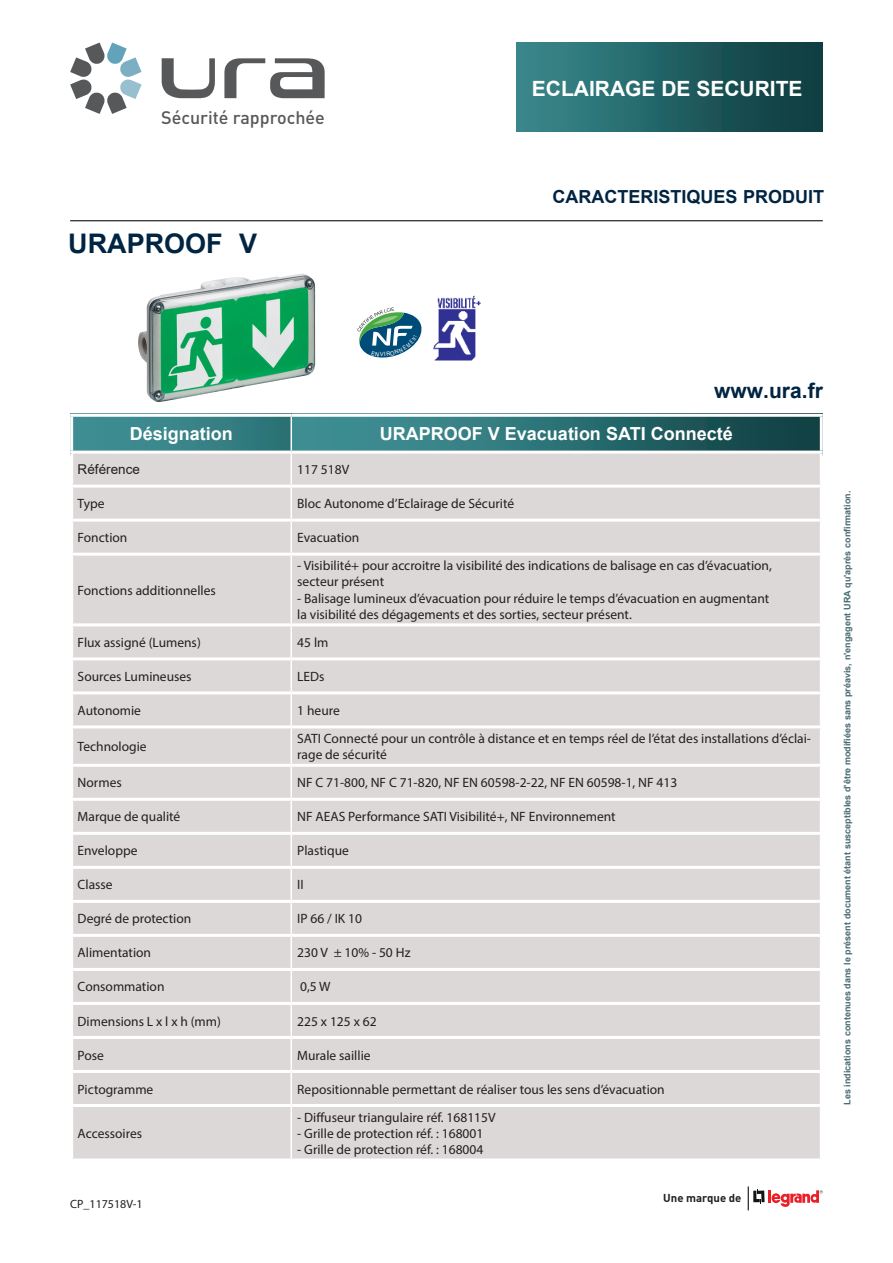
<style>
.page{position:relative;width:893px;height:1263px;background:#fff}
.page>*{position:absolute;margin:0;border:0;box-sizing:border-box;transform-origin:0 0}
.titre-produit{font:700 27px "Arial";color:#002442}
.Coordonnées{font:700 21px "Arial";color:#fff}
.Référence{font:700 21px "Arial";color:#002442}
.t1{font:700 18px "Arial";color:#fff}
.t2{font:700 18px "Arial";color:#002442}
.t3{font:500 17.85px "DIN Pro";color:#57585a}
.t4{font:13.5px/16.2px "Myriad Pro";color:#231f20}
.t5{font:13.5px "Arial";color:#231f20}
.pied-de-page-suite{font:12px "Myriad Pro";color:#231f20}
.t6{font:700 11.4px "DIN Pro";color:#231f20}
.t7{font:700 9px "Arial";color:#486b6f}
</style>
<div class="page">
<hr style="left:70px;top:220px;width:753px;height:1px;background:#231f20">
<svg style="left:748px;top:1186px;width:75px;height:24px"></svg>
<svg style="left:162px;top:58px;width:53px;height:40px"></svg>
<svg style="left:70px;top:43px;width:72px;height:71px"></svg>
<svg style="left:224px;top:58px;width:101px;height:40px"></svg>
<div style="left:517px;top:43px;width:306px;height:89px;background:linear-gradient(to right,#3a898e,#0b393c)"></div>
<img style="left:138px;top:274px;width:177px;height:128px">
<svg style="left:293px;top:417px;width:527px;height:34px;background:#2c6f72"></svg>
<svg style="left:73px;top:417px;width:218px;height:34px;background:#398488"></svg>
<div style="left:73px;top:454px;width:747px;height:704px;background:#dcd8d7"></div>
<hr style="left:291px;top:454px;width:1px;height:31px;background:#fff">
<hr style="left:291px;top:488px;width:1px;height:31px;background:#fff">
<hr style="left:291px;top:522px;width:1px;height:31px;background:#fff">
<hr style="left:291px;top:556px;width:1px;height:67px;background:#fff">
<hr style="left:291px;top:626px;width:1px;height:31px;background:#fff">
<hr style="left:291px;top:660px;width:1px;height:31px;background:#fff">
<hr style="left:291px;top:694px;width:1px;height:31px;background:#fff">
<hr style="left:291px;top:728px;width:1px;height:36px;background:#fff">
<hr style="left:291px;top:767px;width:1px;height:31px;background:#fff">
<hr style="left:291px;top:801px;width:1px;height:31px;background:#fff">
<hr style="left:291px;top:835px;width:1px;height:31px;background:#fff">
<hr style="left:291px;top:869px;width:1px;height:31px;background:#fff">
<hr style="left:291px;top:903px;width:1px;height:31px;background:#fff">
<hr style="left:291px;top:937px;width:1px;height:31px;background:#fff">
<hr style="left:291px;top:971px;width:1px;height:31px;background:#fff">
<hr style="left:291px;top:1005px;width:1px;height:31px;background:#fff">
<hr style="left:291px;top:1039px;width:1px;height:31px;background:#fff">
<hr style="left:291px;top:1073px;width:1px;height:31px;background:#fff">
<hr style="left:291px;top:1107px;width:1px;height:51px;background:#fff">
<hr style="left:70px;top:485px;width:221px;height:3px;background:#fff">
<hr style="left:291px;top:485px;width:532px;height:3px;background:#fff">
<hr style="left:70px;top:519px;width:221px;height:3px;background:#fff">
<hr style="left:291px;top:519px;width:532px;height:3px;background:#fff">
<hr style="left:70px;top:553px;width:221px;height:3px;background:#fff">
<hr style="left:291px;top:553px;width:532px;height:3px;background:#fff">
<hr style="left:70px;top:623px;width:221px;height:3px;background:#fff">
<hr style="left:291px;top:623px;width:532px;height:3px;background:#fff">
<hr style="left:70px;top:657px;width:221px;height:3px;background:#fff">
<hr style="left:291px;top:657px;width:532px;height:3px;background:#fff">
<hr style="left:70px;top:691px;width:221px;height:3px;background:#fff">
<hr style="left:291px;top:691px;width:532px;height:3px;background:#fff">
<hr style="left:70px;top:725px;width:221px;height:3px;background:#fff">
<hr style="left:291px;top:725px;width:532px;height:3px;background:#fff">
<hr style="left:70px;top:764px;width:221px;height:3px;background:#fff">
<hr style="left:291px;top:764px;width:532px;height:3px;background:#fff">
<hr style="left:70px;top:798px;width:221px;height:3px;background:#fff">
<hr style="left:291px;top:798px;width:532px;height:3px;background:#fff">
<hr style="left:70px;top:832px;width:221px;height:3px;background:#fff">
<hr style="left:291px;top:832px;width:532px;height:3px;background:#fff">
<hr style="left:70px;top:866px;width:221px;height:3px;background:#fff">
<hr style="left:291px;top:866px;width:532px;height:3px;background:#fff">
<hr style="left:70px;top:900px;width:221px;height:3px;background:#fff">
<hr style="left:291px;top:900px;width:532px;height:3px;background:#fff">
<hr style="left:70px;top:934px;width:221px;height:3px;background:#fff">
<hr style="left:291px;top:934px;width:532px;height:3px;background:#fff">
<hr style="left:70px;top:968px;width:221px;height:3px;background:#fff">
<hr style="left:291px;top:968px;width:532px;height:3px;background:#fff">
<hr style="left:70px;top:1002px;width:221px;height:3px;background:#fff">
<hr style="left:291px;top:1002px;width:532px;height:3px;background:#fff">
<hr style="left:70px;top:1036px;width:221px;height:3px;background:#fff">
<hr style="left:291px;top:1036px;width:532px;height:3px;background:#fff">
<hr style="left:70px;top:1070px;width:221px;height:3px;background:#fff">
<hr style="left:291px;top:1070px;width:532px;height:3px;background:#fff">
<hr style="left:70px;top:1104px;width:221px;height:3px;background:#fff">
<hr style="left:291px;top:1104px;width:532px;height:3px;background:#fff">
<img style="left:434px;top:295px;width:46px;height:66px">
<svg style="left:358px;top:307px;width:63px;height:51px"></svg>
<h3 class="t3" style="left:161px;top:103px;width:165px">Sécurité rapprochée</h3>
<p class="titre-produit" style="left:68px;top:225px;width:191px">URAPROOF V</p>
<p class="Coordonnées" style="left:532px;top:73px;width:272px">ECLAIRAGE DE SECURITE</p>
<h3 class="t2" style="left:553px;top:184px;width:273px">CARACTERISTIQUES PRODUIT</h3>
<p class="Référence" style="left:714px;top:376px;width:110px">www.ura.fr</p>
<p class="t1" style="left:130px;top:421px;width:105px">Désignation</p>
<p class="t1" style="left:380px;top:421px;width:354px">URAPROOF V Evacuation SATI Connecté</p>
<p class="t5" style="left:78px;top:460px;width:64px">Référence</p>
<p class="t4" style="left:297px;top:461px;width:53px">117 518V</p>
<p class="t4" style="left:78px;top:495px;width:28px">Type</p>
<p class="t4" style="left:297px;top:495px;width:218px">Bloc Autonome d’Eclairage de Sécurité</p>
<p class="t4" style="left:78px;top:529px;width:51px">Fonction</p>
<p class="t4" style="left:297px;top:529px;width:63px">Evacuation</p>
<p class="t4" style="left:78px;top:582px;width:140px">Fonctions additionnelles</p>
<p class="t4" style="left:297px;top:557px;width:476px">- Visibilité+ pour accroitre la visibilité des indications de balisage en cas d’évacuation, secteur présent</p>
<p class="t4" style="left:297px;top:590px;width:473px">- Balisage lumineux d’évacuation pour réduire le temps d’évacuation en augmentant la visibilité des dégagements et des sorties, secteur présent.</p>
<p class="t4" style="left:78px;top:634px;width:125px">Flux assigné (Lumens)</p>
<p class="t4" style="left:297px;top:634px;width:33px">45 lm</p>
<p class="t4" style="left:78px;top:668px;width:115px">Sources Lumineuses</p>
<p class="t4" style="left:297px;top:668px;width:29px">LEDs</p>
<p class="t4" style="left:78px;top:702px;width:65px">Autonomie</p>
<p class="t4" style="left:297px;top:702px;width:44px">1 heure</p>
<p class="t4" style="left:78px;top:738px;width:70px">Technologie</p>
<p class="t4" style="left:297px;top:730px;width:515px">SATI Connecté pour un contrôle à distance et en temps réel de l’état des installations d’éclai&shy;rage de sécurité</p>
<p class="t4" style="left:78px;top:774px;width:46px">Normes</p>
<p class="t4" style="left:297px;top:774px;width:382px">NF C 71-800, NF C 71-820, NF EN 60598-2-22, NF EN 60598-1, NF 413</p>
<p class="t4" style="left:78px;top:808px;width:104px">Marque de qualité</p>
<p class="t4" style="left:297px;top:808px;width:320px">NF AEAS Performance SATI Visibilité+, NF Environnement</p>
<p class="t4" style="left:78px;top:842px;width:61px">Enveloppe</p>
<p class="t4" style="left:297px;top:842px;width:53px">Plastique</p>
<p class="t4" style="left:78px;top:876px;width:36px">Classe</p>
<p class="t4" style="left:297px;top:876px;width:8px">II</p>
<p class="t4" style="left:78px;top:910px;width:115px">Degré de protection</p>
<p class="t4" style="left:297px;top:910px;width:66px">IP 66 / IK 10</p>
<p class="t4" style="left:78px;top:945px;width:75px">Alimentation</p>
<p class="t4" style="left:297px;top:945px;width:115px">230 V ± 10% - 50 Hz</p>
<p class="t4" style="left:78px;top:979px;width:88px">Consommation</p>
<p class="t4" style="left:300px;top:979px;width:32px">0,5 W</p>
<p class="t4" style="left:78px;top:1013px;width:145px">Dimensions L x l x h (mm)</p>
<p class="t4" style="left:297px;top:1013px;width:81px">225 x 125 x 62</p>
<p class="t4" style="left:78px;top:1047px;width:28px">Pose</p>
<p class="t4" style="left:297px;top:1047px;width:75px">Murale saillie</p>
<p class="t4" style="left:78px;top:1081px;width:77px">Pictogramme</p>
<p class="t4" style="left:297px;top:1081px;width:369px">Repositionnable permettant de réaliser tous les sens d’évacuation</p>
<p class="t4" style="left:78px;top:1125px;width:66px">Accessoires</p>
<p class="t4" style="left:297px;top:1109px;width:200px">- Diffuseur triangulaire réf. 168115V</p>
<p class="t4" style="left:297px;top:1125px;width:188px">- Grille de protection réf. : 168001</p>
<p class="t4" style="left:297px;top:1141px;width:188px">- Grille de protection réf. : 168004</p>
<p class="pied-de-page-suite" style="left:70px;top:1196px;width:74px">CP_117518V-1</p>
<p class="t6" style="left:663px;top:1188px;width:80px">Une marque de</p>
<p class="t7" style="left:841px;top:1105px;width:616px;rotate:-90deg">Les indications contenues dans le présent document étant susceptibles d'être modifiées sans préavis, n'engagent URA qu'après confirmation.</p>
</div>
